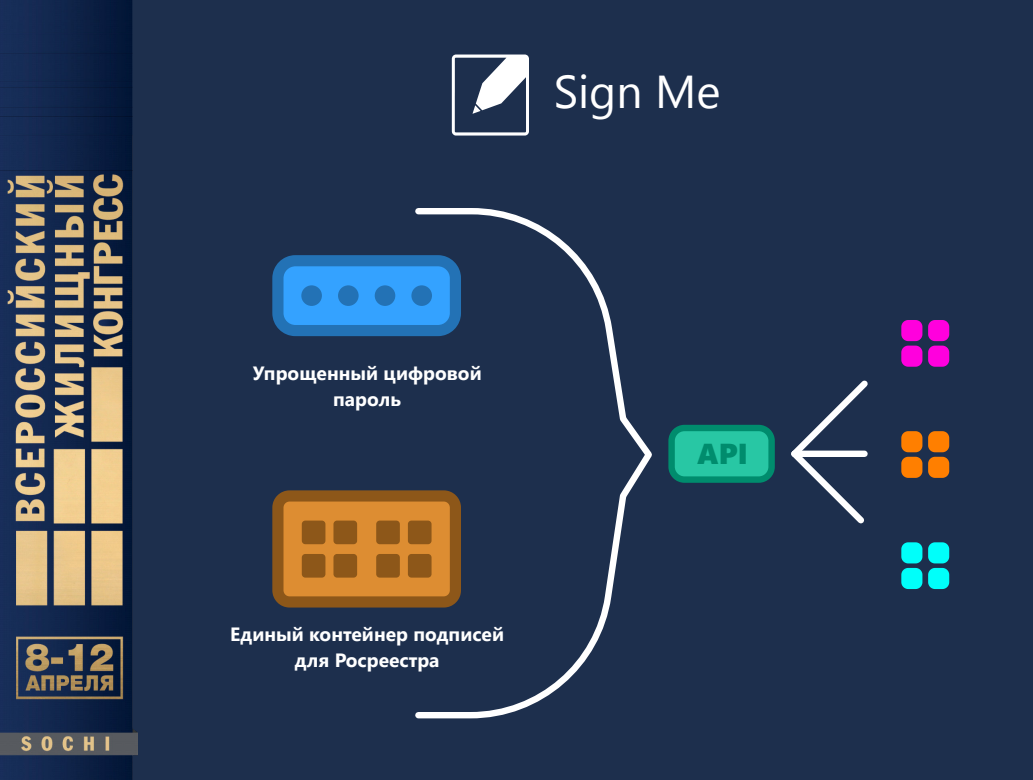
<style>
.page{position:relative;width:1033px;height:780px;background:#1d2f4d}
.page>*{position:absolute;margin:0;border:0;box-sizing:border-box;transform-origin:0 0}
.t1{font:46.04px "Segoe UI";color:#fff}
.t2{font:28.8px "Segoe UI Black";color:#008c6d}
.t3{font:700 19.2px/25.6px "Segoe UI";color:#fff;text-align:center}
</style>
<div class="page">
<div style="left:272px;top:255px;width:189px;height:81px;background:#34a2ff;border:11px solid #2372b5;border-radius:17px"></div>
<div style="left:301px;top:285px;width:21px;height:21px;background:#2372b5;border-radius:50%"></div>
<div style="left:338px;top:285px;width:21px;height:21px;background:#2372b5;border-radius:50%"></div>
<div style="left:375px;top:285px;width:20px;height:21px;background:#2372b5;border-radius:50%"></div>
<div style="left:272px;top:490px;width:189px;height:118px;background:#dd8d32;border:11px solid #8d5719;border-radius:12px"></div>
<div style="left:302px;top:521px;width:23px;height:23px;background:#8d5719;border-radius:4px"></div>
<div style="left:333px;top:521px;width:24px;height:23px;background:#8d5719;border-radius:4px"></div>
<div style="left:302px;top:554px;width:23px;height:24px;background:#8d5719;border-radius:4px"></div>
<div style="left:333px;top:554px;width:24px;height:24px;background:#8d5719;border-radius:4px"></div>
<div style="left:376px;top:521px;width:24px;height:23px;background:#8d5719;border-radius:4px"></div>
<div style="left:408px;top:521px;width:23px;height:23px;background:#8d5719;border-radius:4px"></div>
<div style="left:376px;top:554px;width:24px;height:24px;background:#8d5719;border-radius:4px"></div>
<div style="left:408px;top:554px;width:23px;height:24px;background:#8d5719;border-radius:4px"></div>
<svg style="left:412px;top:208px;width:240px;height:511px"></svg>
<div style="left:668px;top:425px;width:107px;height:58px;background:#28c7a4;border:6px solid #008c6d;border-radius:13px"></div>
<svg style="left:791px;top:380px;width:77px;height:144px"></svg>
<div style="left:901px;top:320px;width:21px;height:21px;background:#f0d;border:6px solid #f0d;border-radius:4px"></div>
<div style="left:928px;top:320px;width:21px;height:21px;background:#f0d;border:6px solid #f0d;border-radius:4px"></div>
<div style="left:928px;top:346px;width:21px;height:21px;background:#f0d;border:6px solid #f0d;border-radius:4px"></div>
<div style="left:901px;top:346px;width:21px;height:21px;background:#f0d;border:6px solid #f0d;border-radius:4px"></div>
<div style="left:901px;top:542px;width:21px;height:21px;background:#00fffa;border:6px solid #00fffa;border-radius:4px"></div>
<div style="left:928px;top:542px;width:21px;height:21px;background:#00fffa;border:6px solid #00fffa;border-radius:4px"></div>
<div style="left:928px;top:568px;width:21px;height:21px;background:#00fffa;border:6px solid #00fffa;border-radius:4px"></div>
<div style="left:901px;top:568px;width:21px;height:21px;background:#00fffa;border:6px solid #00fffa;border-radius:4px"></div>
<div style="left:901px;top:431px;width:21px;height:21px;background:#ff7f00;border:6px solid #ff7f00;border-radius:4px"></div>
<div style="left:928px;top:431px;width:21px;height:21px;background:#ff7f00;border:6px solid #ff7f00;border-radius:4px"></div>
<div style="left:928px;top:457px;width:21px;height:21px;background:#ff7f00;border:6px solid #ff7f00;border-radius:4px"></div>
<div style="left:901px;top:457px;width:21px;height:21px;background:#ff7f00;border:6px solid #ff7f00;border-radius:4px"></div>
<svg style="left:452px;top:55px;width:77px;height:81px"></svg>
<img style="left:0;top:131px;width:138px;height:649px">
<img style="left:0;top:116px;width:132px;height:54px">
<img style="left:0;top:0;width:132px;height:116px">
<h1 class="t1" style="left:554px;top:75px;width:168px">Sign Me</h1>
<p class="t3" style="left:253px;top:363px;width:230px">Упрощенный цифровой пароль</p>
<p class="t3" style="left:230px;top:623px;width:275px">Единый контейнер подписей для Росреестра</p>
<h2 class="t2" style="left:697px;top:443px;width:52px">API</h2>
</div>
